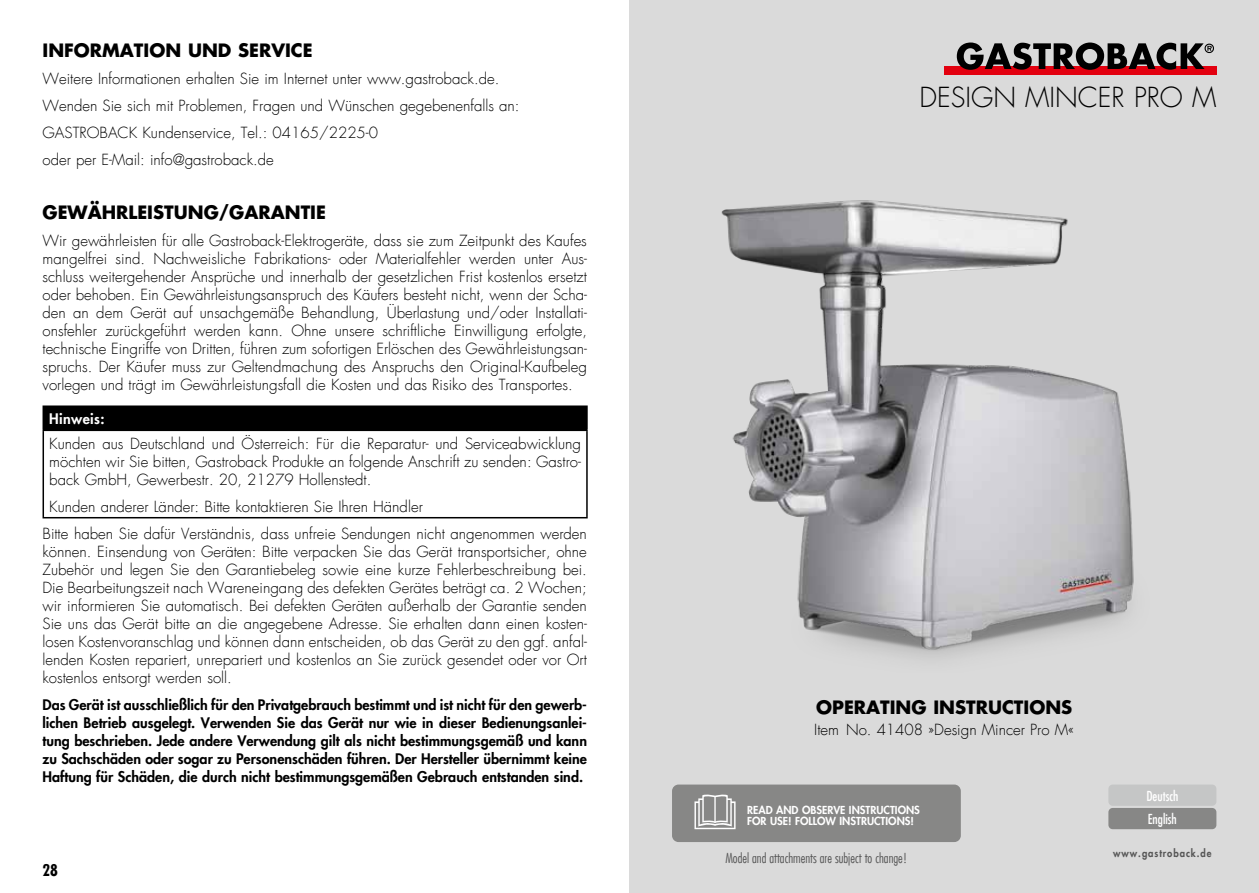
<style>
.page{position:relative;width:1259px;height:893px;background:#fff}
.page>*{position:absolute;margin:0;border:0;box-sizing:border-box;transform-origin:0 0}
.t1{font:300 27px "Futura LT";color:#000}
.t2{font:700 18px "Futura LT";color:#000}
.t3{font:700 condensed 15.75px "Futura LT";color:#000}
.t4{font:300 15px/18px "Futura LT";color:#000;text-align:justify}
.t5{font:800 14.25px/18px "Futura LT";color:#000;text-align:justify}
.t6{font:800 14.25px "Futura LT";letter-spacing:.025em;color:#fff}
.t7{font:300 condensed 13.5px "Futura LT";color:#565656}
.t8{font:condensed 13.5px "Futura LT";color:#fff}
.t9{font:800 10.8px/10.8px "Futura LT";color:#fff}
.t10{font:800 10.5px "Futura LT";letter-spacing:.1em;color:#565656;scale:.9 1}
</style>
<div class="page">
<div style="left:43px;top:406px;width:544px;height:24px;background:#000"></div>
<hr style="left:43px;top:405px;width:545px;height:2px;background:#000">
<hr style="left:586px;top:407px;width:2px;height:23px;background:#000">
<hr style="left:43px;top:430px;width:545px;height:1px;background:#000">
<hr style="left:43px;top:431px;width:1px;height:86px;background:#000">
<hr style="left:586px;top:431px;width:2px;height:86px;background:#000">
<hr style="left:43px;top:517px;width:545px;height:1px;background:#000">
<div style="left:629px;top:0;width:630px;height:893px;background:#dadada"></div>
<div style="left:1108px;top:808px;width:108px;height:21px;background:#878786;border-radius:4px"></div>
<div style="left:1108px;top:784px;width:108px;height:22px;background:#c5c6c6;border-radius:4px"></div>
<div style="left:944px;top:66px;width:272px;height:9px;background:#e3000f"></div>
<svg style="left:956px;top:43px;width:258px;height:27px"></svg>
<img style="left:721px;top:200px;width:413px;height:458px">
<div style="left:672px;top:784px;width:289px;height:58px;background:#878786;border-radius:6px"></div>
<svg style="left:694px;top:794px;width:41px;height:35px"></svg>
<p class="t2" style="left:43px;top:39px;width:272px">INFORMATION UND SERVICE</p>
<p class="t4" style="left:43px;top:66px;width:478px;line-height:27px;text-align:left">Weitere Informationen erhalten Sie im Internet unter www.gastroback.de.<br>Wenden Sie sich mit Problemen, Fragen und Wünschen gegebenenfalls an:<br>GASTROBACK Kundenservice, Tel.: 04165/2225-0<br>oder per E-Mail: info@gastroback.de</p>
<p class="t2" style="left:43px;top:201px;width:285px">GEWÄHRLEISTUNG/GARANTIE</p>
<p class="t4" style="left:43px;top:232px;width:546px">Wir gewährleisten für alle Gastroback-Elektrogeräte, dass sie zum Zeitpunkt des Kaufes mangelfrei sind. Nachweisliche Fabrikations- oder Materialfehler werden unter Aus&shy;schluss weitergehender Ansprüche und innerhalb der gesetzlichen Frist kostenlos ersetzt oder behoben. Ein Gewährleistungsanspruch des Käufers besteht nicht, wenn der Scha&shy;den an dem Gerät auf unsachgemäße Behandlung, Überlastung und/oder Installati&shy;onsfehler zurückgeführt werden kann. Ohne unsere schriftliche Einwilligung erfolgte, technische Eingriffe von Dritten, führen zum sofortigen Erlöschen des Gewährleistungsan&shy;spruchs. Der Käufer muss zur Geltendmachung des Anspruchs den Original-Kaufbeleg vorlegen und trägt im Gewährleistungsfall die Kosten und das Risiko des Transportes.</p>
<p class="t6" style="left:49px;top:410px;width:57px">Hinweis:</p>
<p class="t4" style="left:49px;top:435px;width:533px">Kunden aus Deutschland und Österreich: Für die Reparatur- und Serviceabwicklung möchten wir Sie bitten, Gastroback Produkte an folgende Anschrift zu senden: Gastro&shy;back GmbH, Gewerbestr. 20, 21279 Hollenstedt.</p>
<p class="t4" style="left:43px;top:493px;width:546px;line-height:27.8px;text-indent:7px">Kunden anderer Länder: Bitte kontaktieren Sie Ihren Händler<br>Bitte haben Sie dafür Verständnis, dass unfreie Sendungen nicht angenommen werden</p>
<p class="t4" style="left:43px;top:543px;width:546px">können. Einsendung von Geräten: Bitte verpacken Sie das Gerät transportsicher, ohne Zubehör und legen Sie den Garantiebeleg sowie eine kurze Fehlerbeschreibung bei.<br>Die Bearbeitungszeit nach Wareneingang des defekten Gerätes beträgt ca. 2 Wochen; wir informieren Sie automatisch. Bei defekten Geräten außerhalb der Garantie senden Sie uns das Gerät bitte an die angegebene Adresse. Sie erhalten dann einen kosten&shy;losen Kostenvoranschlag und können dann entscheiden, ob das Gerät zu den ggf. anfal&shy;lenden Kosten repariert, unrepariert und kostenlos an Sie zurück gesendet oder vor Ort kostenlos entsorgt werden soll.</p>
<p class="t5" style="left:43px;top:696px;width:546px">Das Gerät ist ausschließlich für den Privatgebrauch bestimmt und ist nicht für den gewerb&shy;lichen Betrieb ausgelegt. Verwenden Sie das Gerät nur wie in dieser Bedienungsanlei&shy;tung beschrieben. Jede andere Verwendung gilt als nicht bestimmungsgemäß und kann zu Sachschäden oder sogar zu Personenschäden führen. Der Hersteller übernimmt keine Haftung für Schäden, die durch nicht bestimmungsgemäßen Gebrauch entstanden sind.</p>
<p class="t3" style="left:43px;top:860px;width:17px">28</p>
<h1 class="t1" style="left:919px;top:81px;width:298px">DESIGN MINCER PRO M</h1>
<p class="t2" style="left:816px;top:695px;width:258px">OPERATING INSTRUCTIONS</p>
<p class="t4" style="left:814px;top:721px;width:261px">Item No. 41408 »Design Mincer Pro M«</p>
<p class="t9" style="left:747px;top:804px;width:174px">READ AND OBSERVE INSTRUCTIONS<br>FOR USE! FOLLOW INSTRUCTIONS!</p>
<p class="t7" style="left:725px;top:850px;width:184px">Model and attachments are subject to change!</p>
<p class="t8" style="left:1146px;top:788px;width:34px">Deutsch</p>
<p class="t8" style="left:1148px;top:811px;width:30px">English</p>
<p class="t10" style="left:1113px;top:846px;width:111px">www.gastroback.de</p>
</div>
